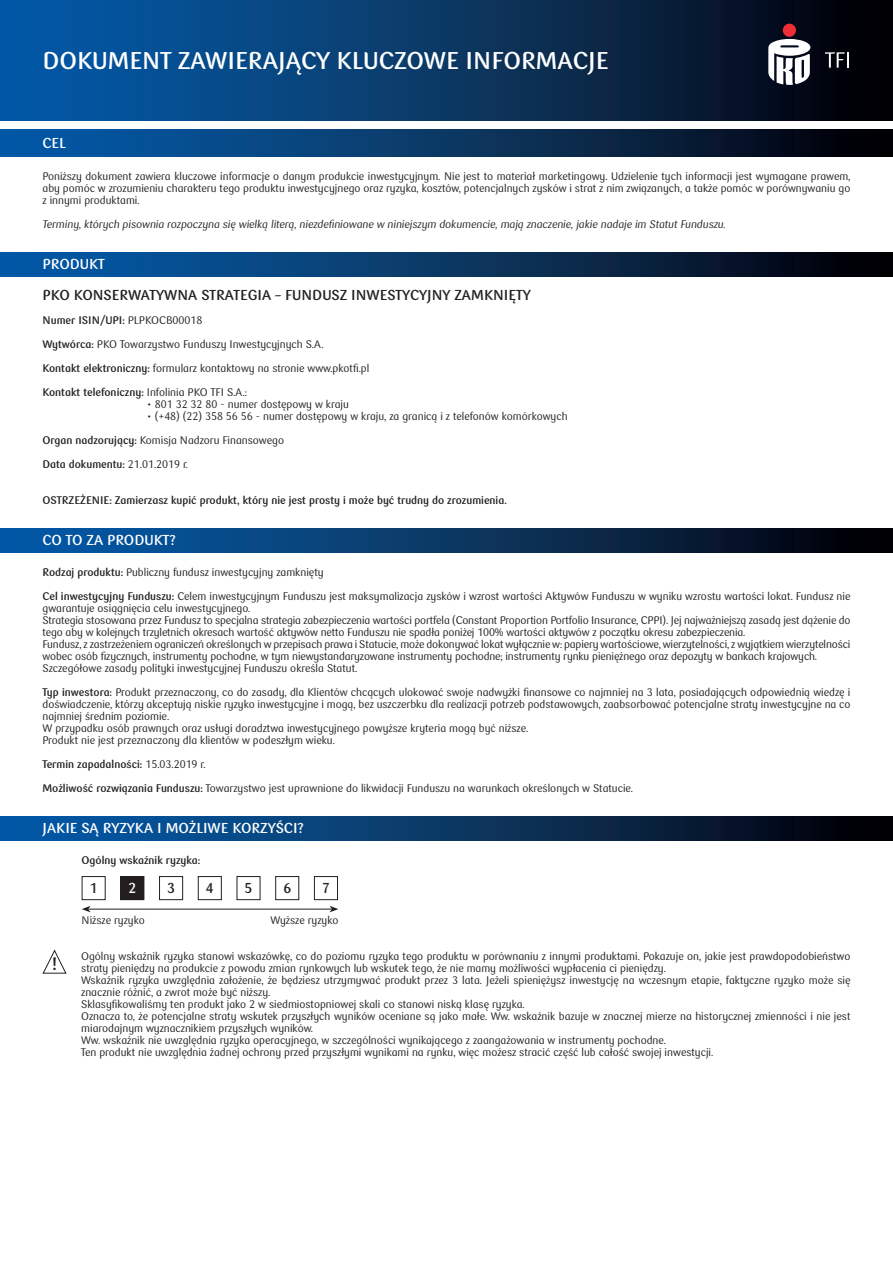
<style>
.page{position:relative;width:893px;height:1263px;background:#fff}
.page>*{position:absolute;margin:0;border:0;box-sizing:border-box;transform-origin:0 0}
.t1{font:700 24px "PKO Bank Polski";color:#fff}
.t2{font:700 18px "PKO Bank Polski";color:#231f20}
.t3{font:700 14.25px "PKO Bank Polski";color:#231f20}
.t4{font:700 14.25px "PKO Bank Polski";color:#fff}
.t5{font:10.95px/12px "PKO Bank Polski";color:#231f20}
.t6{font:italic 10.95px "PKO Bank Polski";color:#231f20}
.t7{font:700 10.95px "PKO Bank Polski";color:#231f20}
.s1{font-weight:700}
</style>
<div class="page">
<div style="left:0;top:0;width:893px;height:120px;background:linear-gradient(to right,#0661b3,#07040b)"></div>
<div style="left:0;top:130px;width:893px;height:26px;background:linear-gradient(to right,#0662b3,#07040b)"></div>
<div style="left:0;top:252px;width:893px;height:24px;background:linear-gradient(to right,#0662b3,#07040b)"></div>
<div style="left:0;top:528px;width:893px;height:24px;background:linear-gradient(to right,#0662b3,#07040b)"></div>
<div style="left:0;top:816px;width:893px;height:24px;background:linear-gradient(to right,#0662b3,#07040b)"></div>
<div style="left:783px;top:24px;width:13px;height:13px;background:#ee2d34;border-radius:50%"></div>
<svg style="left:768px;top:39px;width:42px;height:46px"></svg>
<svg style="left:825px;top:52px;width:24px;height:16px"></svg>
<div style="left:82px;top:876px;width:24px;height:24px;border:1px solid #231f20"></div>
<div style="left:121px;top:876px;width:23px;height:24px;background:#231f20"></div>
<div style="left:120px;top:876px;width:24px;height:24px;border:1px solid #231f20"></div>
<div style="left:159px;top:876px;width:24px;height:24px;border:1px solid #231f20"></div>
<div style="left:198px;top:876px;width:24px;height:24px;border:1px solid #231f20"></div>
<div style="left:237px;top:876px;width:24px;height:24px;border:1px solid #231f20"></div>
<div style="left:275px;top:876px;width:24px;height:24px;border:1px solid #231f20"></div>
<div style="left:314px;top:876px;width:24px;height:24px;border:1px solid #231f20"></div>
<hr style="left:88px;top:909px;width:244px;height:1px;background:#231f20">
<svg style="left:82px;top:906px;width:9px;height:6px"></svg>
<svg style="left:329px;top:906px;width:9px;height:6px"></svg>
<svg style="left:42px;top:949px;width:25px;height:25px"></svg>
<h1 class="t1" style="left:43px;top:47px;width:567px">DOKUMENT ZAWIERAJĄCY KLUCZOWE INFORMACJE</h1>
<h3 class="t4" style="left:43px;top:135px;width:25px">CEL</h3>
<p class="t5" style="left:43px;top:171px;width:809px;text-align:justify">Poniższy dokument zawiera kluczowe informacje o danym produkcie inwestycyjnym. Nie jest to materiał marketingowy. Udzielenie tych informacji jest wymagane prawem, aby pomóc w zrozumieniu charakteru tego produktu inwestycyjnego oraz ryzyka, kosztów, potencjalnych zysków i strat z nim związanych, a także pomóc w porównywaniu go z innymi produktami.</p>
<p class="t6" style="left:43px;top:218px;width:684px">Terminy, których pisownia rozpoczyna się wielką literą, niezdefiniowane w niniejszym dokumencie, mają znaczenie, jakie nadaje im Statut Funduszu.</p>
<h3 class="t4" style="left:43px;top:256px;width:64px">PRODUKT</h3>
<h3 class="t3" style="left:43px;top:287px;width:490px">PKO KONSERWATYWNA STRATEGIA – FUNDUSZ INWESTYCYJNY ZAMKNIĘTY</h3>
<p class="t5" style="left:43px;top:309px;width:328px;line-height:24px"><span class="s1">Numer ISIN/UPI:</span> PLPKOCB00018<br><span class="s1">Wytwórca:</span> PKO Towarzystwo Funduszy Inwestycyjnych S.A.<br><span class="s1">Kontakt elektroniczny:</span> formularz kontaktowy na stronie www.pkotfi.pl <span class="s1">Kontakt telefoniczny:</span> Infolinia PKO TFI S.A.:</p>
<p class="t5" style="left:147px;top:399px;width:204px">• 801 32 32 80 - numer dostępowy w kraju</p>
<p class="t5" style="left:43px;top:405px;width:527px;line-height:24px;text-indent:104px">• (+48) (22) 358 56 56 - numer dostępowy w kraju, za granicą i z telefonów komórkowych<br><span class="s1">Organ nadzorujący:</span> Komisja Nadzoru Finansowego<br><span class="s1">Data dokumentu:</span> 21.01.2019 r.</p>
<p class="t7" style="left:43px;top:494px;width:466px">OSTRZEŻENIE: Zamierzasz kupić produkt, który nie jest prosty i może być trudny do zrozumienia.</p>
<h3 class="t4" style="left:43px;top:532px;width:135px">CO TO ZA PRODUKT?</h3>
<p class="t5" style="left:43px;top:561px;width:809px;line-height:24px"><span class="s1">Rodzaj produktu:</span> Publiczny fundusz inwestycyjny zamknięty<br><span class="s1">Cel inwestycyjny Funduszu:</span> Celem inwestycyjnym Funduszu jest maksymalizacja zysków i wzrost wartości Aktywów Funduszu w wyniku wzrostu wartości lokat. Fundusz nie</p>
<p class="t5" style="left:43px;top:603px;width:809px">gwarantuje osiągnięcia celu inwestycyjnego.<br>Strategia stosowana przez Fundusz to specjalna strategia zabezpieczenia wartości portfela (Constant Proportion Portfolio Insurance, CPPI). Jej najważniejszą zasadą jest dążenie do tego aby w kolejnych trzyletnich okresach wartość aktywów netto Funduszu nie spadła poniżej 100% wartości aktywów z początku okresu zabezpieczenia.<br>Fundusz, z zastrzeżeniem ograniczeń określonych w przepisach prawa i Statucie, może dokonywać lokat wyłącznie w: papiery wartościowe, wierzytelności, z wyjątkiem wierzytelności wobec osób fizycznych, instrumenty pochodne, w tym niewystandaryzowane instrumenty pochodne; instrumenty rynku pieniężnego oraz depozyty w bankach krajowych.<br>Szczegółowe zasady polityki inwestycyjnej Funduszu określa Statut.</p>
<p class="t5" style="left:43px;top:687px;width:809px"><span class="s1">Typ inwestora:</span> Produkt przeznaczony, co do zasady, dla Klientów chcących ulokować swoje nadwyżki finansowe co najmniej na 3 lata, posiadających odpowiednią wiedzę i doświadczenie, którzy akceptują niskie ryzyko inwestycyjne i mogą, bez uszczerbku dla realizacji potrzeb podstawowych, zaabsorbować potencjalne straty inwestycyjne na co najmniej średnim poziomie.<br>W przypadku osób prawnych oraz usługi doradztwa inwestycyjnego powyższe kryteria mogą być niższe.<br>Produkt nie jest przeznaczony dla klientów w podeszłym wieku.</p>
<p class="t5" style="left:43px;top:753px;width:592px;line-height:24px"><span class="s1">Termin zapadalności:</span> 15.03.2019 r.<br><span class="s1">Możliwość rozwiązania Funduszu:</span> Towarzystwo jest uprawnione do likwidacji Funduszu na warunkach określonych w Statucie.</p>
<h3 class="t4" style="left:43px;top:820px;width:263px">JAKIE SĄ RYZYKA I MOŻLIWE KORZYŚCI?</h3>
<p class="t7" style="left:82px;top:854px;width:120px">Ogólny wskaźnik ryzyka:</p>
<h2 class="t2" style="left:52px;top:953px;width:7px">!</h2>
<h3 class="t3" style="left:90px;top:880px;width:9px">1</h3>
<h3 class="t4" style="left:128px;top:880px;width:9px">2</h3>
<h3 class="t3" style="left:167px;top:880px;width:9px">3</h3>
<h3 class="t3" style="left:206px;top:880px;width:9px">4</h3>
<h3 class="t3" style="left:245px;top:880px;width:9px">5</h3>
<h3 class="t3" style="left:283px;top:880px;width:9px">6</h3>
<h3 class="t3" style="left:322px;top:880px;width:9px">7</h3>
<p class="t5" style="left:82px;top:915px;width:65px">Niższe ryzyko</p>
<p class="t5" style="left:271px;top:915px;width:69px">Wyższe ryzyko</p>
<p class="t5" style="left:81px;top:951px;width:771px">Ogólny wskaźnik ryzyka stanowi wskazówkę, co do poziomu ryzyka tego produktu w porównaniu z innymi produktami. Pokazuje on, jakie jest prawdopodobieństwo straty pieniędzy na produkcie z powodu zmian rynkowych lub wskutek tego, że nie mamy możliwości wypłacenia ci pieniędzy.<br>Wskaźnik ryzyka uwzględnia założenie, że będziesz utrzymywać produkt przez 3 lata. Jeżeli spieniężysz inwestycję na wczesnym etapie, faktyczne ryzyko może się znacznie różnić, a zwrot może być niższy.<br>Sklasyfikowaliśmy ten produkt jako 2 w siedmiostopniowej skali co stanowi niską klasę ryzyka.<br>Oznacza to, że potencjalne straty wskutek przyszłych wyników oceniane są jako małe. Ww. wskaźnik bazuje w znacznej mierze na historycznej zmienności i nie jest miarodajnym wyznacznikiem przyszłych wyników.<br>Ww. wskaźnik nie uwzględnia ryzyka operacyjnego, w szczególności wynikającego z zaangażowania w instrumenty pochodne.<br>Ten produkt nie uwzględnia żadnej ochrony przed przyszłymi wynikami na rynku, więc możesz stracić część lub całość swojej inwestycji.</p>
</div>
